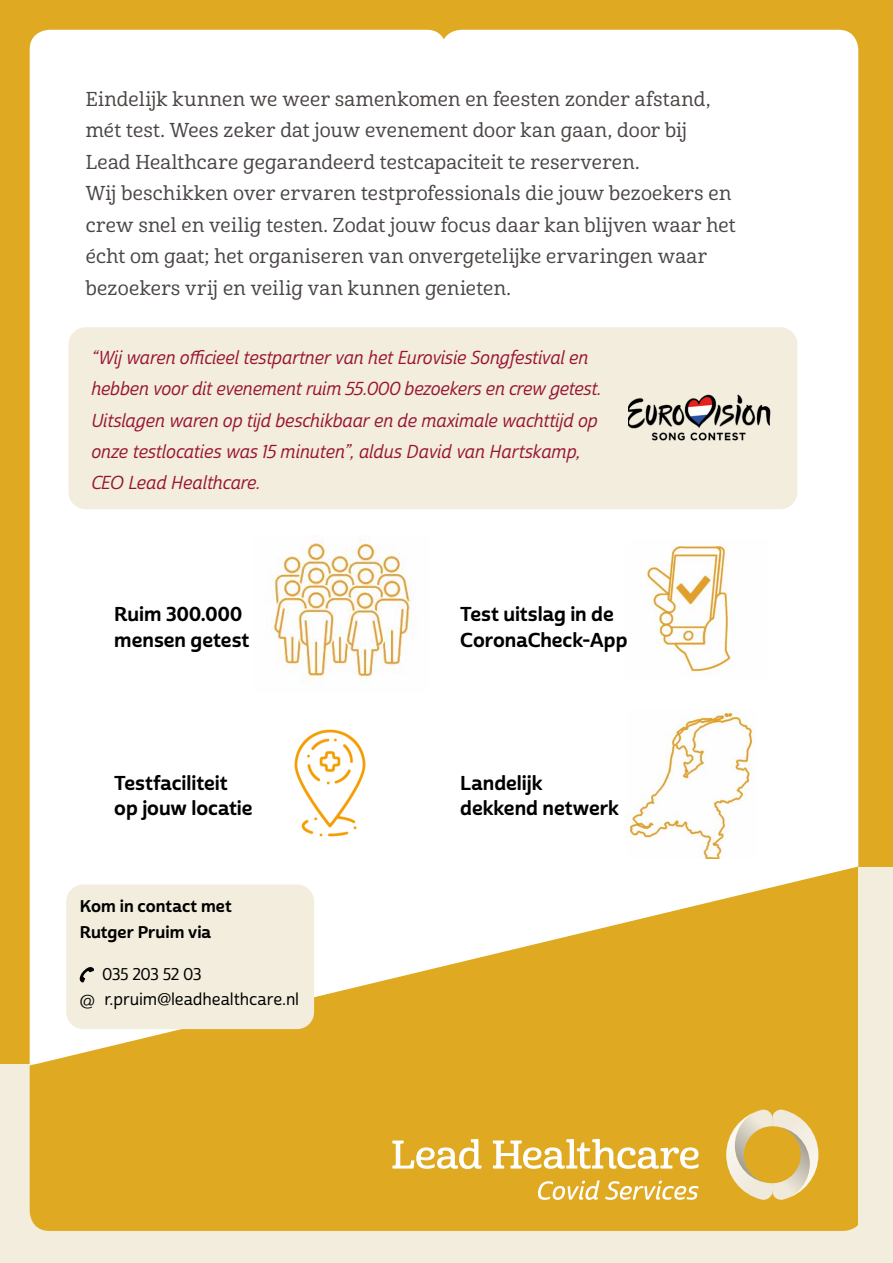
<style>
.page{position:relative;width:893px;height:1263px;background:#fff}
.page>*{position:absolute;margin:0;border:0;box-sizing:border-box;transform-origin:0 0}
.t1{font:19.5px/31.5px "Cabrito Nor Med";letter-spacing:.01em;color:#4b4644}
.t2{font:19.5px/25.5px "Cabrito Sans Nor Bol";color:#000}
.t3{font:18.15px/31.5px "Cabrito Sans Nor Med It";letter-spacing:-.015em;color:#981333}
.t4{font:16.5px/25.5px "Cabrito Sans Nor Med";letter-spacing:-.005em;color:#000}
.t5{font:16.5px/25.5px "Cabrito Sans Nor Bol";letter-spacing:.005em;color:#000}
.s1{font-family:"Cabrito Sans Nor Reg";font-size:18.3px}
</style>
<div class="page">
<div style="left:0;top:0;width:893px;height:1213px;background:#dfaa21"></div>
<div style="left:441px;top:30px;width:417px;height:1177px;background:#fff;border-radius:20px"></div>
<div style="left:30px;top:30px;width:416px;height:1177px;background:#fff;border-radius:20px"></div>
<div style="left:0;top:1064px;width:893px;height:199px;background:#f2eddc"></div>
<svg style="left:30px;top:865px;width:829px;height:366px;fill:#dfaa21"></svg>
<div style="left:858px;top:867px;width:35px;height:396px;background:#f2eddc"></div>
<svg style="left:392px;top:1139px;width:89px;height:30px;background:#eac870"></svg>
<svg style="left:493px;top:1139px;width:205px;height:30px;background:#eac870"></svg>
<svg style="left:537px;top:1180px;width:162px;height:20px;background:#e7c260"></svg>
<svg style="left:726px;top:1110px;width:92px;height:91px"></svg>
<div style="left:69px;top:327px;width:728px;height:182px;background:#f2eddc;border-radius:17px"></div>
<img style="left:628px;top:394px;width:143px;height:47px">
<img style="left:265px;top:536px;width:152px;height:149px">
<img style="left:294px;top:729px;width:72px;height:108px">
<img style="left:626px;top:709px;width:129px;height:149px">
<img style="left:647px;top:545px;width:88px;height:130px">
<div style="left:66px;top:884px;width:248px;height:145px;background:#f2eddc;border-radius:17px"></div>
<svg style="left:80px;top:967px;width:14px;height:15px"></svg>
<p class="t1" style="left:86px;top:83px;width:651px">Eindelijk kunnen we weer samenkomen en feesten zonder afstand, mét test. Wees zeker dat jouw evenement door kan gaan, door bij Lead Healthcare gegarandeerd testcapaciteit te reserveren.<br>Wij beschikken over ervaren testprofessionals die jouw bezoekers en crew snel en veilig testen. Zodat jouw focus daar kan blijven waar het écht om gaat; het organiseren van onvergetelijke ervaringen waar bezoekers vrij en veilig van kunnen genieten.</p>
<p class="t3" style="left:91px;top:342px;width:512px">“Wij waren officieel testpartner van het Eurovisie Songfestival en hebben voor dit evenement ruim 55.000 bezoekers en crew getest.<br>Uitslagen waren op tijd beschikbaar en de maximale wachttijd op onze testlocaties was 15 minuten”, aldus David van Hartskamp, CEO Lead Healthcare.</p>
<p class="t2" style="left:114px;top:602px;width:137px">Ruim 300.000 mensen getest</p>
<p class="t2" style="left:460px;top:602px;width:169px">Test uitslag in de<br>CoronaCheck-App</p>
<p class="t2" style="left:114px;top:770px;width:140px">Testfaciliteit op jouw locatie</p>
<p class="t2" style="left:460px;top:770px;width:160px">Landelijk dekkend netwerk</p>
<p class="t5" style="left:80px;top:894px;width:153px">Kom in contact met<br>Rutger Pruim via</p>
<p class="t4" style="left:80px;top:962px;width:221px;text-indent:23px">035 203 52 03<br><span class="s1">@</span> r.pruim@leadhealthcare.nl</p>
</div>
